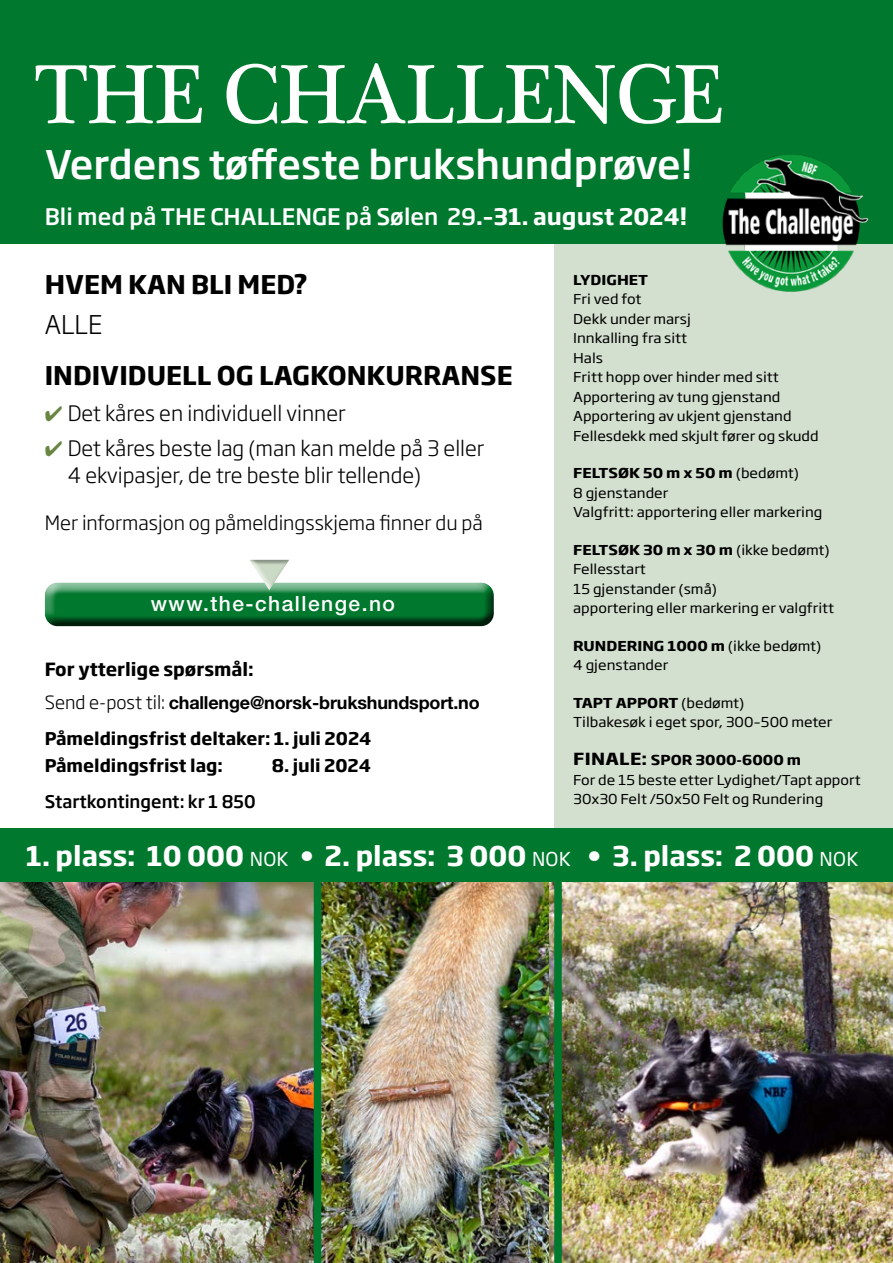
<style>
.page{position:relative;width:893px;height:1263px;background:#fff}
.page>*{position:absolute;margin:0;border:0;box-sizing:border-box;transform-origin:0 0}
.t1{font:85.5px "Plantagenet Cherokee";letter-spacing:-.01em;color:#fff;scale:.96 1}
.t2{font:500 39px "Soho Gothic Std";color:#fff}
.t3{font:700 26.85px "Soho Gothic Std";color:#fff}
.t4{font:700 25.5px "Soho Gothic Std";color:#000}
.t5{font:300 25.5px "Soho Gothic Std";color:#000}
.t6{font:500 22.5px "Soho Gothic Std";color:#fff}
.t7{font:300 21px/27px "Soho Gothic Std";color:#000}
.t8{font:500 21px "Helvetica Neue LT Std";letter-spacing:.07em;color:#fff}
.t9{font:300 19.5px "Soho Gothic Std";color:#000}
.t10{font:700 18px "Helvetica Neue LT Std";letter-spacing:-.01em;color:#000}
.t11{font:700 18px "Soho Gothic Std";color:#000}
.t12{font:700 17.25px/27px "Soho Gothic Std";color:#000}
.t13{font:500 17.25px "Soho Gothic Std";color:#000}
.t14{font:13.5px/19.5px "Soho Gothic Std";color:#000;scale:1.1 1}
.t15{font:700 13.5px "Soho Gothic Std";color:#000;scale:1.1 1}
.s1{font-weight:700}
.s2{color:#688641}
.s3{font-weight:700;font-size:16.5px}
.s4{font-family:"Soho Gothic Std";font-weight:300}
.s5{font-weight:400;font-size:18.9px}
</style>
<div class="page">
<img style="left:321px;top:882px;width:228px;height:381px">
<img style="left:0;top:882px;width:314px;height:381px">
<div style="left:554px;top:230px;width:339px;height:666px;background:#d4e0cf"></div>
<div style="left:0;top:0;width:893px;height:243px;background:#00782d"></div>
<div style="left:45px;top:580px;width:450px;height:37px;background:#fff;opacity:.75"></div>
<div style="left:45px;top:585px;width:450px;height:42px;background:#000;opacity:.75"></div>
<img style="left:704px;top:155px;width:173px;height:137px">
<img style="left:549px;top:882px;width:344px;height:381px">
<div style="left:314px;top:882px;width:7px;height:381px;background:#00782d"></div>
<div style="left:554px;top:871px;width:8px;height:392px;background:#00782d"></div>
<div style="left:0;top:828px;width:893px;height:54px;background:#00782d"></div>
<div style="left:248px;top:559px;width:43px;height:33px;background:#fff;opacity:.75"></div>
<div style="left:248px;top:559px;width:43px;height:30px;background:#000;opacity:.32"></div>
<h1 class="t1" style="left:35px;top:45px;width:718px">THE CHALLENGE</h1>
<h2 class="t2" style="left:45px;top:139px;width:649px">Verdens tøffeste brukshundprøve!</h2>
<h3 class="t6" style="left:45px;top:203px;width:644px">Bli med på THE CHALLENGE på Sølen 29<span class="s1">.–31. august 2024!</span></h3>
<h3 class="t4" style="left:45px;top:268px;width:265px">HVEM KAN BLI MED?</h3>
<h3 class="t5" style="left:45px;top:309px;width:59px">ALLE</h3>
<h3 class="t4" style="left:45px;top:359px;width:470px">INDIVIDUELL OG LAGKONKURRANSE</h3>
<h3 class="t7" style="left:45px;top:400px;width:302px"><span class="s2">✔</span> Det kåres en individuell vinner</h3>
<h3 class="t7" style="left:68px;top:435px;width:418px;text-indent:-23px"><span class="s2">✔</span> Det kåres beste lag (man kan melde på 3 eller<br>4 ekvipasjer, de tre beste blir tellende)</h3>
<h3 class="t9" style="left:45px;top:511px;width:440px">Mer informasjon og påmeldingsskjema finner du på</h3>
<p class="t15" style="left:573px;top:271px;width:70px">LYDIGHET</p>
<p class="t14" style="left:573px;top:290px;width:225px">Fri ved fot<br>Dekk under marsj<br>Innkalling fra sitt<br>Hals<br>Fritt hopp over hinder med sitt<br>Apportering av tung gjenstand<br>Apportering av ukjent gjenstand<br>Fellesdekk med skjult fører og skudd</p>
<p class="t14" style="left:573px;top:464px;width:228px"><span class="s1">FELTSØK 50 m x 50 m</span> (bedømt)<br>8 gjenstander<br>Valgfritt: apportering eller markering</p>
<p class="t14" style="left:573px;top:540px;width:239px"><span class="s1">FELTSØK 30 m x 30 m</span> (ikke bedømt)<br>Fellesstart<br>15 gjenstander (små)<br>apportering eller markering er valgfritt</p>
<p class="t14" style="left:573px;top:636px;width:227px"><span class="s1">RUNDERING 1000 m</span> (ikke bedømt)<br>4 gjenstander</p>
<p class="t14" style="left:573px;top:693px;width:237px"><span class="s1">TAPT APPORT</span> (bedømt)<br>Tilbakesøk i eget spor, 300–500 meter</p>
<p class="t14" style="left:573px;top:750px;width:263px"><span class="s3">FINALE:</span> <span class="s1">SPOR 3000-6000 m<br></span>For de 15 beste etter Lydighet/Tapt apport<br>30x30 Felt /50x50 Felt og Rundering</p>
<h3 class="t8" style="left:151px;top:591px;width:246px">www.the-challenge.no</h3>
<h3 class="t11" style="left:45px;top:658px;width:211px">For ytterlige spørsmål:</h3>
<h3 class="t10" style="left:45px;top:692px;width:436px"><span class="s4">Send e-post til:</span> challenge@norsk-brukshundsport.no</h3>
<p class="t12" style="left:45px;top:725px;width:328px">Påmeldingsfrist deltaker: 1. juli 2024<br>Påmeldingsfrist lag:</p>
<p class="t12" style="left:272px;top:752px;width:101px">8. juli 2024</p>
<p class="t13" style="left:45px;top:790px;width:212px">Startkontingent: kr 1 850</p>
<h3 class="t3" style="left:26px;top:838px;width:834px">1. plass: 10 000 <span class="s5">NOK</span> • 2. plass: 3 000 <span class="s5">NOK</span> • 3. plass: 2 000 <span class="s5">NOK</span></h3>
</div>
